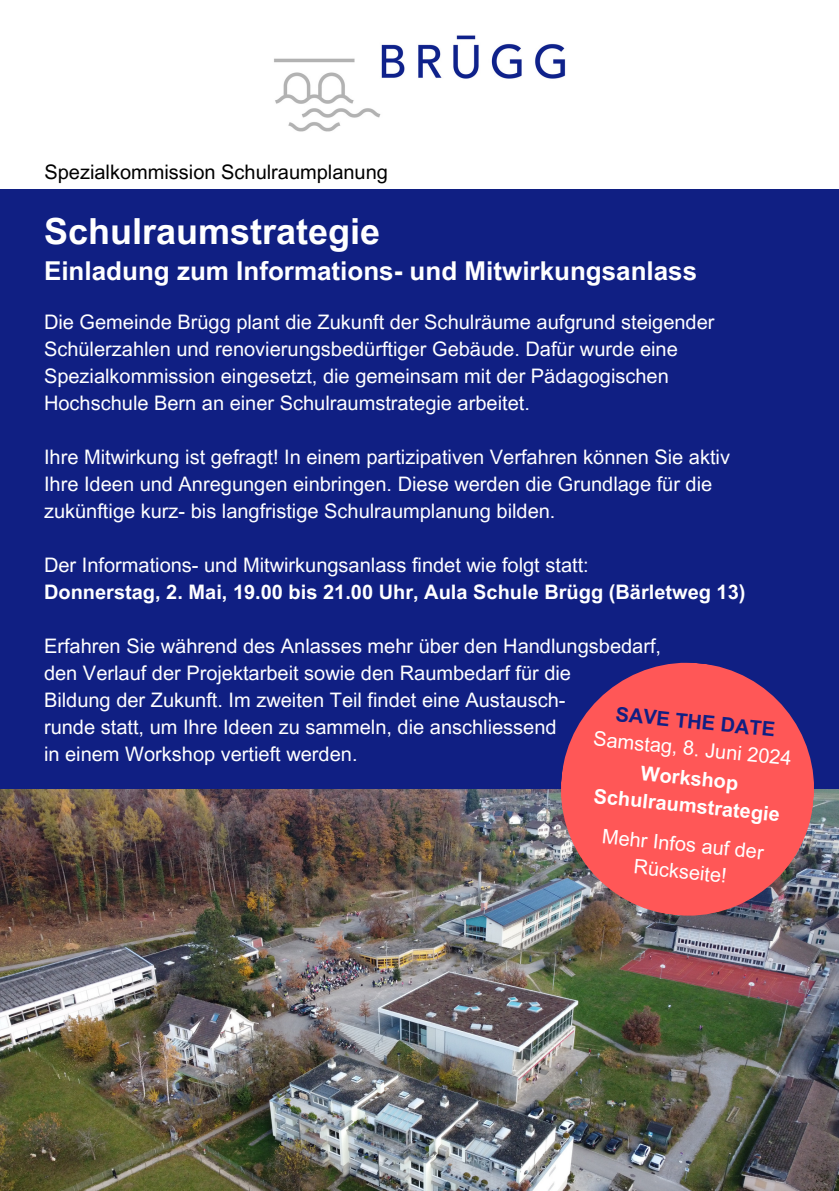
<style>
.page{position:relative;width:839px;height:1191px;background:#fff}
.page>*{position:absolute;margin:0;border:0;box-sizing:border-box;transform-origin:0 0}
.t1{font:700 36px "Arial MT Pro";color:#fff}
.t2{font:700 26px "Arial MT Pro";color:#fff}
.t3{font:20px/27px "Arial MT Pro";color:#fff}
.t4{font:700 20px/27.4px "Arial MT Pro";color:#fff;text-align:center}
.t5{font:20px "Arial MT Pro";color:#000}
.t6{font:700 20px "Arial MT Pro";color:#101f83}
</style>
<div class="page">
<img style="left:274px;top:35px;width:292px;height:97px">
<div style="left:0;top:189px;width:838px;height:1000px;background:#101f83"></div>
<img style="left:0;top:789px;width:838px;height:402px">
<svg style="left:554px;top:662px;width:266px;height:260px;background:#cb5361"></svg>
<p class="t5" style="left:44px;top:165px;width:345px">Spezialkommission Schulraumplanung</p>
<p class="t1" style="left:44px;top:218px;width:337px">Schulraumstrategie</p>
<p class="t2" style="left:44px;top:261px;width:654px">Einladung zum Informations- und Mitwirkungsanlass</p>
<p class="t3" style="left:44px;top:311px;width:672px">Die Gemeinde Brügg plant die Zukunft der Schulräume aufgrund steigender Schülerzahlen und renovierungsbedürftiger Gebäude. Dafür wurde eine Spezialkommission eingesetzt, die gemeinsam mit der Pädagogischen Hochschule Bern an einer Schulraumstrategie arbeitet.</p>
<h1 class="t3" style="left:44px;top:446px;width:687px">Ihre Mitwirkung ist gefragt! In einem partizipativen Verfahren können Sie aktiv<br>Ihre Ideen und Anregungen einbringen. Diese werden die Grundlage für die zukü nftige kurz- bis langfristige Schulraumplanung bilden.</h1>
<h2 class="t3" style="left:44px;top:554px;width:546px">Der Informations- und Mitwirkungsanlass findet wie folgt statt:</h2>
<p class="t4" style="left:44px;top:581px;width:703px">Donnerstag, 2. Mai, 19.00 bis 21.00 Uhr, Aula Schule Brügg (Bärletweg 13)</p>
<p class="t3" style="left:44px;top:635px;width:618px">Erfahren Sie während des Anlasses mehr über den Handlungsbedarf,</p>
<p class="t3" style="left:44px;top:662px;width:528px">den Verlauf der Projektarbeit sowie den Raumbedarf für die</p>
<p class="t3" style="left:44px;top:689px;width:523px">Bildung der Zukunft. Im zweiten Teil findet eine Austausch-</p>
<p class="t3" style="left:44px;top:716px;width:514px">runde statt, um Ihre Ideen zu sammeln, die anschliessend</p>
<p class="t3" style="left:44px;top:743px;width:315px">in einem Workshop vertieft werden.</p>
<h3 class="t6" style="left:616px;top:706px;width:161px;rotate:6deg">SAVE THE DATE</h3>
<p class="t3" style="left:595px;top:727px;width:200px;rotate:6deg">Samstag, 8. Juni 2024</p>
<p class="t4" style="left:598px;top:757px;width:188px;rotate:6deg">Workshop<br>Schulraumstrategie</p>
<p class="t3" style="left:603px;top:825px;width:164px;rotate:6deg">Mehr Infos auf der</p>
<p class="t3" style="left:635px;top:855px;width:95px;rotate:6deg">Rückseite!</p>
</div>
